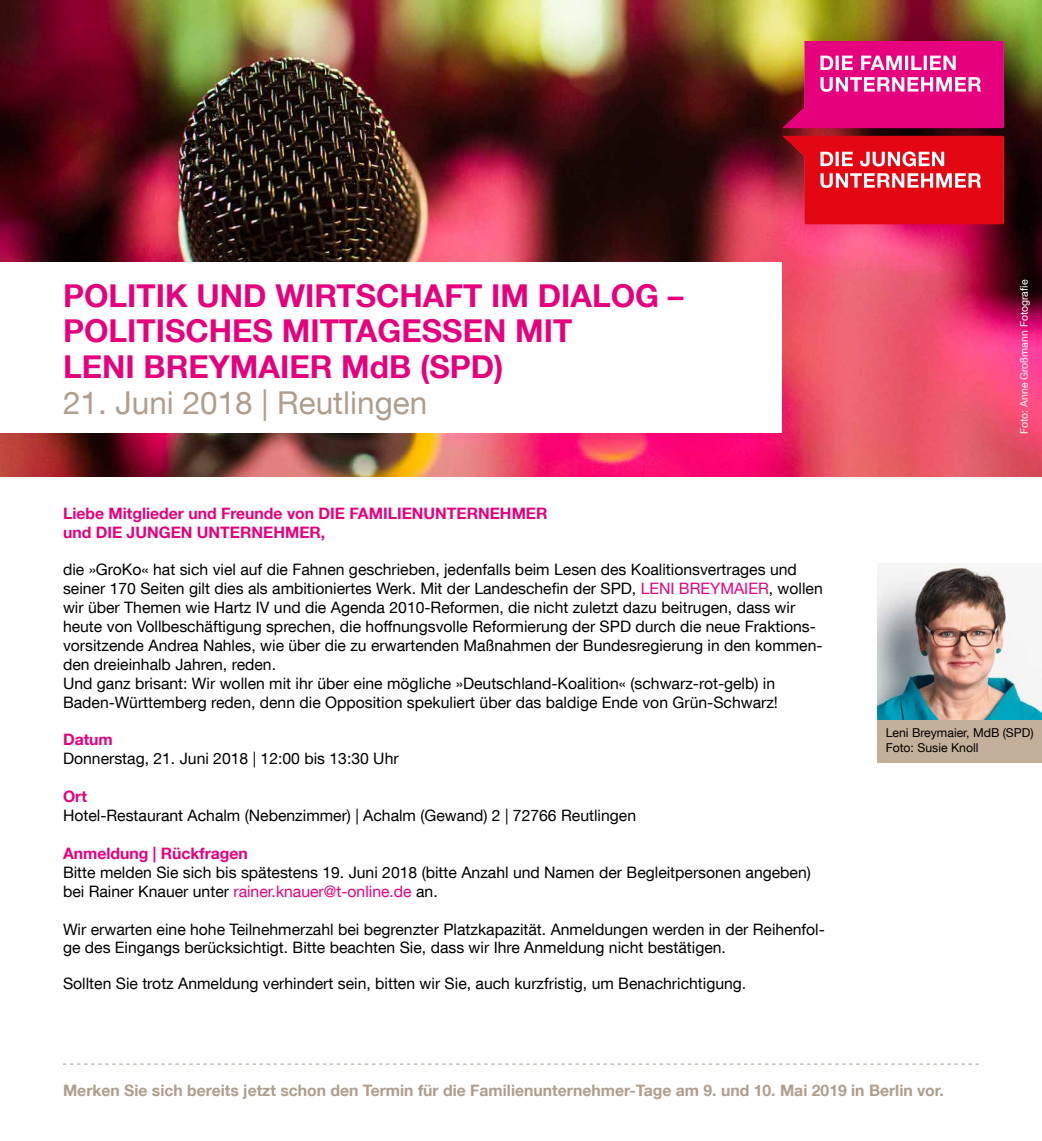
<style>
.page{position:relative;width:1042px;height:1141px;background:#fff}
.page>*{position:absolute;margin:0;border:0;box-sizing:border-box;transform-origin:0 0}
.t1{font:700 31.5px/35.9px "Helvetica Neue LT Com";color:#e6007d}
.t2{font:31.5px "Helvetica Neue LT Com";color:#af9e8c}
.t3{font:15.75px/18.9px "Helvetica Neue LT Com";color:#000}
.t4{font:700 15.75px/18.9px "Helvetica Neue LT Com";color:#e6007d}
.t5{font:700 15.75px "Helvetica Neue LT Com";color:#af9e8c}
.t6{font:12.25px/14.7px "Helvetica Neue LT Com";color:#000}
.t7{font:10.5px "Helvetica Neue LT Com";color:#fff}
.s1{color:#e6007d}
</style>
<div class="page">
<img style="left:0;top:0;width:1042px;height:476px">
<svg style="left:782px;top:136px;width:222px;height:88px;background:#e02430"></svg>
<svg style="left:782px;top:41px;width:222px;height:87px;background:#e12683"></svg>
<div style="left:0;top:262px;width:781px;height:171px;background:#fff"></div>
<img style="left:877px;top:563px;width:165px;height:157px">
<div style="left:877px;top:720px;width:165px;height:43px;background:#c3b09b"></div>
<svg style="left:63px;top:1064px;width:916px;height:1px"></svg>
<h1 class="t1" style="left:63px;top:276px;width:622px">POLITIK UND WIRTSCHAFT IM DIALOG –<br>POLITISCHES MITTAGESSEN MIT<br>LENI BREYMAIER MdB (SPD)</h1>
<h1 class="t2" style="left:63px;top:384px;width:366px">21. Juni 2018 | Reutlingen</h1>
<p class="t4" style="left:63px;top:503px;width:486px">Liebe Mitglieder und Freunde von DIE FAMILIENUNTERNEHMER und DIE JUNGEN UNTERNEHMER,</p>
<p class="t3" style="left:63px;top:560px;width:761px">die »GroKo« hat sich viel auf die Fahnen geschrieben, jedenfalls beim Lesen des Koalitionsvertrages und seiner 170 Seiten gilt dies als ambitioniertes Werk. Mit der Landeschefin der SPD, <span class="s1">LENI BREYMAIER</span>, wollen wir über Themen wie Hartz IV und die Agenda 2010-Reformen, die nicht zuletzt dazu beitrugen, dass wir heute von Vollbeschäftigung sprechen, die hoffnungsvolle Reformierung der SPD durch die neue Fraktions&shy;vorsitzende Andrea Nahles, wie über die zu erwartenden Maßnahmen der Bundesregierung in den kommen&shy;den dreieinhalb Jahren, reden.<br>Und ganz brisant: Wir wollen mit ihr über eine mögliche »Deutschland-Koalition« (schwarz-rot-gelb) in Baden-Württemberg reden, denn die Opposition spekuliert über das baldige Ende von Grün-Schwarz!</p>
<p class="t4" style="left:63px;top:730px;width:51px">Datum</p>
<p class="t3" style="left:63px;top:749px;width:337px">Donnerstag, 21. Juni 2018 | 12:00 bis 13:30 Uhr</p>
<p class="t4" style="left:63px;top:787px;width:25px">Ort</p>
<p class="t3" style="left:63px;top:806px;width:574px">Hotel-Restaurant Achalm (Nebenzimmer) | Achalm (Gewand) 2 | 72766 Reutlingen</p>
<p class="t4" style="left:63px;top:843px;width:186px">Anmeldung | Rückfragen</p>
<p class="t3" style="left:63px;top:862px;width:749px">Bitte melden Sie sich bis spätestens 19. Juni 2018 (bitte Anzahl und Namen der Begleitpersonen angeben) bei Rainer Knauer unter <span class="s1">rainer.knauer@t-online.de</span> an.</p>
<p class="t3" style="left:63px;top:919px;width:763px">Wir erwarten eine hohe Teilnehmerzahl bei begrenzter Platzkapazität. Anmeldungen werden in der Reihenfol&shy;ge des Eingangs berücksichtigt. Bitte beachten Sie, dass wir Ihre Anmeldung nicht bestätigen.</p>
<p class="t3" style="left:63px;top:974px;width:685px">Sollten Sie trotz Anmeldung verhindert sein, bitten wir Sie, auch kurzfristig, um Benachrichtigung.</p>
<p class="t7" style="left:1017px;top:434px;width:156px;rotate:-90deg">Foto: Anne Großmann Fotografie</p>
<p class="t6" style="left:885px;top:725px;width:149px">Leni Breymaier, MdB (SPD)<br>Foto: Susie Knoll</p>
<p class="t5" style="left:63px;top:1080px;width:882px">Merken Sie sich bereits jetzt schon den Termin für die Familienunternehmer-Tage am 9. und 10. Mai 2019 in Berlin vor.</p>
</div>
